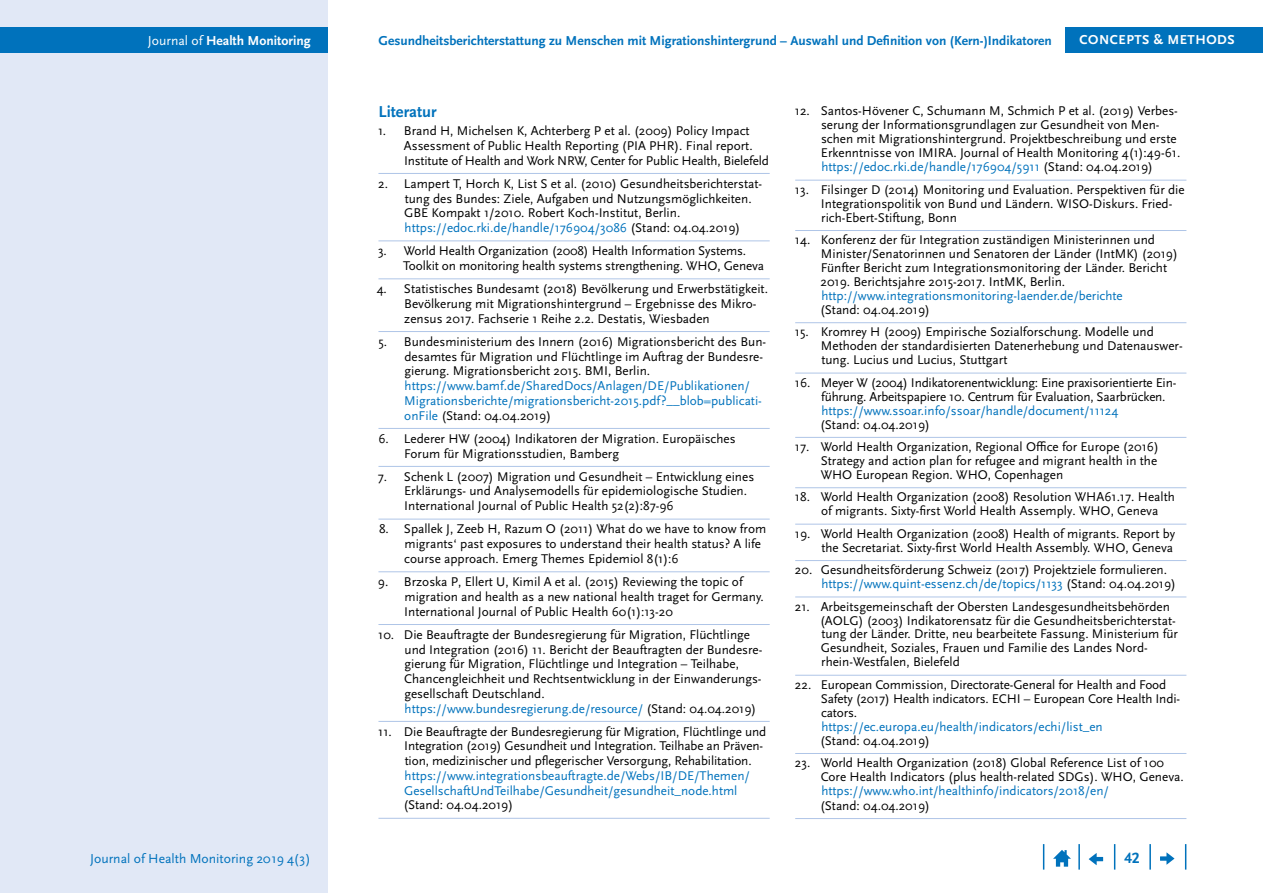
<style>
.page{position:relative;width:1263px;height:893px;background:#fff}
.page>*{position:absolute;margin:0;border:0;box-sizing:border-box;transform-origin:0 0}
.t1{font:700 16.5px "Scala Sans Pro";color:#0072bc}
.t2{font:700 15.75px "Scala Sans Pro";color:#0072bc}
.t3{font:13.65px "Scala Sans Pro";color:#0072bc}
.t4{font:700 13.65px "Scala Sans Pro";color:#fff}
.t5{font:700 13.5px "Scala Sans Pro";color:#0072bc}
.t6{font:700 13.5px "Scala Sans Pro";letter-spacing:.04em;color:#fff}
.Literaturverzeichnis{font:13.2px/14.7px "Scala Sans Pro";color:#000}
.s1{font-weight:400}
.s2{color:#0072bc}
</style>
<div class="page">
<div style="left:0;top:0;width:327px;height:893px;background:#e1e8f6"></div>
<div style="left:0;top:28px;width:327px;height:25px;background:#0072bc"></div>
<svg style="left:1185px;top:844px;width:1px;height:26px"></svg>
<hr style="left:1149px;top:844px;width:2px;height:26px;background:#0072bc">
<svg style="left:1114px;top:844px;width:1px;height:26px"></svg>
<hr style="left:1078px;top:844px;width:2px;height:26px;background:#0072bc">
<svg style="left:1043px;top:844px;width:1px;height:26px"></svg>
<svg style="left:1053px;top:850px;width:18px;height:17px"></svg>
<svg style="left:1089px;top:853px;width:14px;height:12px"></svg>
<svg style="left:1160px;top:852px;width:14px;height:13px"></svg>
<div style="left:1065px;top:28px;width:198px;height:25px;background:#0072bc"></div>
<hr style="left:795px;top:180px;width:391px;height:1px;background:#afc5e7">
<hr style="left:795px;top:230px;width:391px;height:1px;background:#afc5e7">
<hr style="left:795px;top:322px;width:391px;height:1px;background:#afc5e7">
<hr style="left:795px;top:373px;width:391px;height:1px;background:#afc5e7">
<hr style="left:795px;top:437px;width:391px;height:1px;background:#afc5e7">
<hr style="left:795px;top:487px;width:391px;height:1px;background:#afc5e7">
<hr style="left:795px;top:524px;width:391px;height:1px;background:#afc5e7">
<hr style="left:795px;top:560px;width:391px;height:1px;background:#afc5e7">
<hr style="left:795px;top:597px;width:391px;height:1px;background:#afc5e7">
<hr style="left:795px;top:675px;width:391px;height:1px;background:#afc5e7">
<hr style="left:795px;top:753px;width:391px;height:1px;background:#afc5e7">
<hr style="left:795px;top:818px;width:391px;height:1px;background:#afc5e7">
<hr style="left:378px;top:173px;width:392px;height:1px;background:#afc5e7">
<hr style="left:378px;top:240px;width:392px;height:1px;background:#afc5e7">
<hr style="left:378px;top:278px;width:392px;height:1px;background:#afc5e7">
<hr style="left:378px;top:331px;width:392px;height:1px;background:#afc5e7">
<hr style="left:378px;top:428px;width:392px;height:1px;background:#afc5e7">
<hr style="left:378px;top:466px;width:392px;height:1px;background:#afc5e7">
<hr style="left:378px;top:519px;width:392px;height:1px;background:#afc5e7">
<hr style="left:378px;top:571px;width:392px;height:1px;background:#afc5e7">
<hr style="left:378px;top:624px;width:392px;height:1px;background:#afc5e7">
<hr style="left:378px;top:721px;width:392px;height:1px;background:#afc5e7">
<hr style="left:378px;top:818px;width:392px;height:1px;background:#afc5e7">
<p class="t4" style="left:148px;top:33px;width:164px"><span class="s1">Journal of</span> Health Monitoring</p>
<p class="t5" style="left:378px;top:33px;width:675px">Gesundheitsberichterstattung zu Menschen mit Migrationshintergrund – Auswahl und Definition von (Kern-)Indikatoren</p>
<p class="t6" style="left:1079px;top:32px;width:157px">CONCEPTS &amp; METHODS</p>
<h1 class="t1" style="left:379px;top:102px;width:60px">Literatur</h1>
<p class="Literaturverzeichnis" style="left:404px;top:123px;width:366px;text-indent:-26px">1. Brand H, Michelsen K, Achterberg P et al. (2009) Policy Impact<br>Assessment of Public Health Reporting (PIA PHR). Final report.<br>Institute of Health and Work NRW, Center for Public Health, Bielefeld</p>
<p class="Literaturverzeichnis" style="left:404px;top:176px;width:360px;text-indent:-26px">2. Lampert T, Horch K, List S et al. (2010) Gesundheitsberichterstat&shy;tung des Bundes: Ziele, Aufgaben und Nutzungsmöglichkeiten.<br>GBE Kompakt 1/2010. Robert Koch-Institut, Berlin. <span class="s2">https://edoc.rki.de/handle/176904/3086</span> (Stand: 04.04.2019)</p>
<p class="Literaturverzeichnis" style="left:403px;top:244px;width:362px;text-indent:-25px">3. World Health Organization (2008) Health Information Systems.<br>Toolkit on monitoring health systems strengthening. WHO, Geneva</p>
<p class="Literaturverzeichnis" style="left:404px;top:282px;width:365px;text-indent:-27px">4. Statistisches Bundesamt (2018) Bevölkerung und Erwerbstätigkeit.<br>Bevölkerung mit Migrationshintergrund – Ergebnisse des Mikro&shy;zensus 2017. Fachserie 1 Reihe 2.2. Destatis, Wiesbaden</p>
<p class="Literaturverzeichnis" style="left:404px;top:334px;width:363px;text-indent:-26px">5. Bundesministerium des Innern (2016) Migrationsbericht des Bun&shy;desamtes für Migration und Flüchtlinge im Auftrag der Bundesre&shy;gierung. Migrationsbericht 2015. BMI, Berlin. <span class="s2">https://www.bamf.de/SharedDocs/Anlagen/DE/Publikationen/ Migrationsberichte/migrationsbericht-2015.pdf?__blob=publicati&shy;onFile</span> (Stand: 04.04.2019)</p>
<p class="Literaturverzeichnis" style="left:404px;top:431px;width:333px;text-indent:-26px">6. Lederer HW (2004) Indikatoren der Migration. Europäisches<br>Forum für Migrationsstudien, Bamberg</p>
<p class="Literaturverzeichnis" style="left:404px;top:469px;width:352px;text-indent:-26px">7. Schenk L (2007) Migration und Gesundheit – Entwicklung eines<br>Erklärungs- und Analysemodells für epidemiologische Studien.<br>International Journal of Public Health 52(2):87-96</p>
<p class="Literaturverzeichnis" style="left:404px;top:522px;width:363px;text-indent:-25px">8. Spallek J, Zeeb H, Razum O (2011) What do we have to know from migrants‘ past exposures to understand their health status? A life course approach. Emerg Themes Epidemiol 8(1):6</p>
<p class="Literaturverzeichnis" style="left:404px;top:574px;width:361px;text-indent:-26px">9. Brzoska P, Ellert U, Kimil A et al. (2015) Reviewing the topic of migration and health as a new national health traget for Germany.<br>International Journal of Public Health 60(1):13-20</p>
<p class="Literaturverzeichnis" style="left:404px;top:627px;width:360px;text-indent:-26px">10. Die Beauftragte der Bundesregierung für Migration, Flüchtlinge und Integration (2016) 11. Bericht der Beauftragten der Bundesre&shy;gierung für Migration, Flüchtlinge und Integration – Teilhabe, Chancengleichheit und Rechtsentwicklung in der Einwanderungs&shy;gesellschaft Deutschland. <span class="s2">https://www.bundesregierung.de/resource/</span> (Stand: 04.04.2019)</p>
<p class="Literaturverzeichnis" style="left:403px;top:724px;width:364px;text-indent:-25px">11. Die Beauftragte der Bundesregierung für Migration, Flüchtlinge und Integration (2019) Gesundheit und Integration. Teilhabe an Präven&shy;tion, medizinischer und pflegerischer Versorgung, Rehabilitation. <span class="s2">https://www.integrationsbeauftragte.de/Webs/IB/DE/Themen/ GesellschaftUndTeilhabe/Gesundheit/gesundheit_node.html </span>(Stand: 04.04.2019)</p>
<p class="Literaturverzeichnis" style="left:821px;top:104px;width:361px;line-height:14px;text-indent:-26px">12. Santos-Hövener C, Schumann M, Schmich P et al. (2019) Verbes&shy;serung der Informationsgrundlagen zur Gesundheit von Men&shy;schen mit Migrationshintergrund. Projektbeschreibung und erste Erkenntnisse von IMIRA. Journal of Health Monitoring 4(1):49-61. <span class="s2">https://edoc.rki.de/handle/176904/5911</span> (Stand: 04.04.2019)</p>
<p class="Literaturverzeichnis" style="left:821px;top:182px;width:365px;line-height:14px;text-indent:-26px">13. Filsinger D (2014) Monitoring und Evaluation. Perspektiven für die<br>Integrationspolitik von Bund und Ländern. WISO-Diskurs. Fried&shy;rich-Ebert-Stiftung, Bonn</p>
<p class="Literaturverzeichnis" style="left:820px;top:233px;width:359px;line-height:14px;text-indent:-25px">14. Konferenz der für Integration zuständigen Ministerinnen und Minister/Senatorinnen und Senatoren der Länder (IntMK) (2019)<br>Fünfter Bericht zum Integrationsmonitoring der Länder. Bericht 2019. Berichtsjahre 2015-2017. IntMK, Berlin. <span class="s2">http://www.integrationsmonitoring-laender.de/berichte<br></span>(Stand: 04.04.2019)</p>
<p class="Literaturverzeichnis" style="left:821px;top:325px;width:363px;line-height:14px;text-indent:-26px">15. Kromrey H (2009) Empirische Sozialforschung. Modelle und<br>Methoden der standardisierten Datenerhebung und Datenauswer&shy;tung. Lucius und Lucius, Stuttgart</p>
<p class="Literaturverzeichnis" style="left:820px;top:375px;width:358px;line-height:14px;text-indent:-25px">16. Meyer W (2004) Indikatorenentwicklung: Eine praxisorientierte Ein&shy;führung. Arbeitspapiere 10. Centrum für Evaluation, Saarbrücken. <span class="s2">https://www.ssoar.info/ssoar/handle/document/11124<br></span>(Stand: 04.04.2019)</p>
<p class="Literaturverzeichnis" style="left:821px;top:440px;width:340px;line-height:14px;text-indent:-26px">17. World Health Organization, Regional Office for Europe (2016)<br>Strategy and action plan for refugee and migrant health in the<br>WHO European Region. WHO, Copenhagen</p>
<p class="Literaturverzeichnis" style="left:821px;top:490px;width:355px;line-height:14px;text-indent:-26px">18. World Health Organization (2008) Resolution WHA61.17. Health of migrants. Sixty-first World Health Assemply. WHO, Geneva</p>
<p class="Literaturverzeichnis" style="left:795px;top:526px;width:382px;line-height:14px;text-align:right">19. World Health Organization (2008) Health of migrants. Report by the Secretariat. Sixty-first World Health Assembly. WHO, Geneva</p>
<p class="Literaturverzeichnis" style="left:821px;top:563px;width:356px;line-height:14px;text-indent:-26px">20. Gesundheitsförderung Schweiz (2017) Projektziele formulieren. <span class="s2">https://www.quint-essenz.ch/de/topics/1133</span> (Stand: 04.04.2019)</p>
<p class="Literaturverzeichnis" style="left:820px;top:599px;width:359px;line-height:14px;text-indent:-25px">21. Arbeitsgemeinschaft der Obersten Landesgesundheitsbehörden (AOLG) (2003) Indikatorensatz für die Gesundheitsberichterstat&shy;tung der Länder. Dritte, neu bearbeitete Fassung. Ministerium für Gesundheit, Soziales, Frauen und Familie des Landes Nord&shy;rhein-Westfalen, Bielefeld</p>
<p class="Literaturverzeichnis" style="left:820px;top:677px;width:361px;line-height:14px;text-indent:-25px">22. European Commission, Directorate-General for Health and Food Safety (2017) Health indicators. ECHI – European Core Health Indi&shy;cators.<br><span class="s2">https://ec.europa.eu/health/indicators/echi/list_en<br></span>(Stand: 04.04.2019)</p>
<p class="Literaturverzeichnis" style="left:820px;top:756px;width:365px;line-height:14.2px;text-indent:-25px">23. World Health Organization (2018) Global Reference List of 100<br>Core Health Indicators (plus health-related SDGs). WHO, Geneva. <span class="s2">https://www.who.int/healthinfo/indicators/2018/en/<br></span>(Stand: 04.04.2019)</p>
<p class="t3" style="left:90px;top:850px;width:222px">Journal of Health Monitoring 2019 4(3)</p>
<p class="t2" style="left:1124px;top:849px;width:17px">42</p>
</div>
